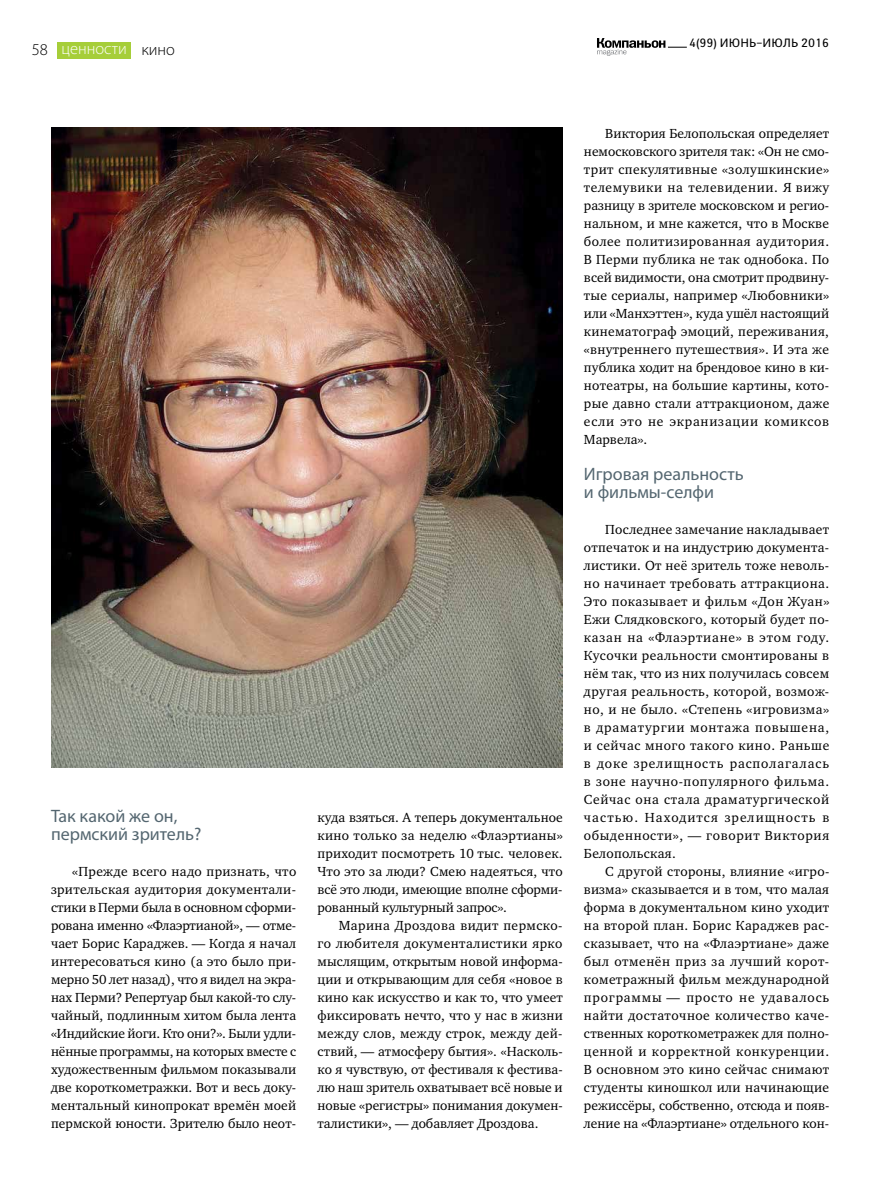
<style>
.page{position:relative;width:893px;height:1191px;background:#fff}
.page>*{position:absolute;margin:0;border:0;box-sizing:border-box;transform-origin:0 0}
.t1{font:18px/18px "Myriad Pro";color:#546670}
.t2{font:300 16.5px "Myriad Pro";color:#fff}
.t3{font:300 16.5px "Myriad Pro";color:#000}
.t4{font:13.5px/18px "Charter ITC";letter-spacing:.005em;color:#000;text-align:justify}
.t5{font:12px "Yanus";letter-spacing:.01em;color:#000}
.s1{color:#000}
</style>
<div class="page">
<svg style="left:597px;top:38px;width:90px;height:18px"></svg>
<div style="left:57px;top:42px;width:74px;height:17px;background:#a6ce39"></div>
<img style="left:51px;top:128px;width:512px;height:640px">
<p class="t3" style="left:32px;top:40px;width:18px">58</p>
<p class="t2" style="left:62px;top:39px;width:115px">ценности <span class="s1">кино</span></p>
<p class="t5" style="left:689px;top:36px;width:142px">4(99) ИЮНЬ–ИЮЛЬ 2016</p>
<h1 class="t1" style="left:51px;top:806px;width:152px">Так какой же он, пермский зритель?</h1>
<p class="t4" style="left:51px;top:862px;width:247px;text-indent:21px">«Прежде всего надо признать, что зрительская аудитория документали&shy;стики в Перми была в основном сформи&shy;рована именно «Флаэртианой», — отме&shy;чает Борис Караджев. — Когда я начал интересоваться кино (а это было при&shy;мерно 50 лет назад), что я видел на экра&shy;нах Перми? Репертуар был какой-то слу&shy;чайный, подлинным хитом была лента «Индийские йоги. Кто они?». Были удли&shy;нённые программы, на которых вместе с художественным фильмом показывали две короткометражки. Вот и весь доку&shy;ментальный кинопрокат времён моей пермской юности. Зрителю было неот-</p>
<p class="t4" style="left:317px;top:808px;width:247px">куда взяться. А теперь документальное кино только за неделю «Флаэртианы» приходит посмотреть 10 тыс. человек.<br>Что это за люди? Смею надеяться, что всё это люди, имеющие вполне сформи&shy;рованный культурный запрос».</p>
<p class="t4" style="left:317px;top:916px;width:247px;text-indent:21px">Марина Дроздова видит пермско&shy;го любителя документалистики ярко мыслящим, открытым новой информа&shy;ции и открывающим для себя «новое в кино как искусство и как то, что умеет фиксировать нечто, что у нас в жизни между слов, между строк, между дей&shy;ствий, — атмосферу бытия». «Насколь&shy;ко я чувствую, от фестиваля к фестива&shy;лю наш зритель охватывает всё новые и новые «регистры» понимания докумен&shy;талистики», — добавляет Дроздова.</p>
<p class="t4" style="left:584px;top:124px;width:247px;text-indent:21px">Виктория Белопольская определяет немосковского зрителя так: «Он не смо&shy;трит спекулятивные «золушкинские» телемувики на телевидении. Я вижу разницу в зрителе московском и регио&shy;нальном, и мне кажется, что в Москве более политизированная аудитория.<br>В Перми публика не так однобока. По всей видимости, она смотрит продвину&shy;тые сериалы, например «Любовники» или «Манхэттен», куда ушёл настоящий кинематограф эмоций, переживания, «внутреннего путешествия». И эта же публика ходит на брендовое кино в ки&shy;нотеатры, на большие картины, кото&shy;рые давно стали аттракционом, даже если это не экранизации комиксов Марвела».</p>
<h1 class="t1" style="left:584px;top:464px;width:161px">Игровая реальность и фильмы-селфи</h1>
<p class="t4" style="left:584px;top:520px;width:247px;text-indent:21px">Последнее замечание накладывает отпечаток и на индустрию документа&shy;листики. От неё зритель тоже неволь&shy;но начинает требовать аттракциона.<br>Это показывает и фильм «Дон Жуан» Ежи Слядковского, который будет по&shy;казан на «Флаэртиане» в этом году.<br>Кусочки реальности смонтированы в нём так, что из них получилась совсем другая реальность, которой, возмож&shy;но, и не было. «Степень «игровизма» в драматургии монтажа повышена, и сейчас много такого кино. Раньше в доке зрелищность располагалась в зоне научно-популярного фильма.<br>Сейчас она стала драматургической частью. Находится зрелищность в обыденности», — говорит Виктория Белопольская.</p>
<p class="t4" style="left:584px;top:862px;width:247px;text-indent:21px">С другой стороны, влияние «игро&shy;визма» сказывается и в том, что малая форма в документальном кино уходит на второй план. Борис Караджев рас&shy;сказывает, что на «Флаэртиане» даже был отменён приз за лучший корот&shy;кометражный фильм международной программы — просто не удавалось найти достаточное количество каче&shy;ственных короткометражек для полно&shy;ценной и корректной конкуренции.<br>В основном это кино сейчас снимают студенты киношкол или начинающие режиссёры, собственно, отсюда и появ&shy;ление на «Флаэртиане» отдельного кон-</p>
</div>
